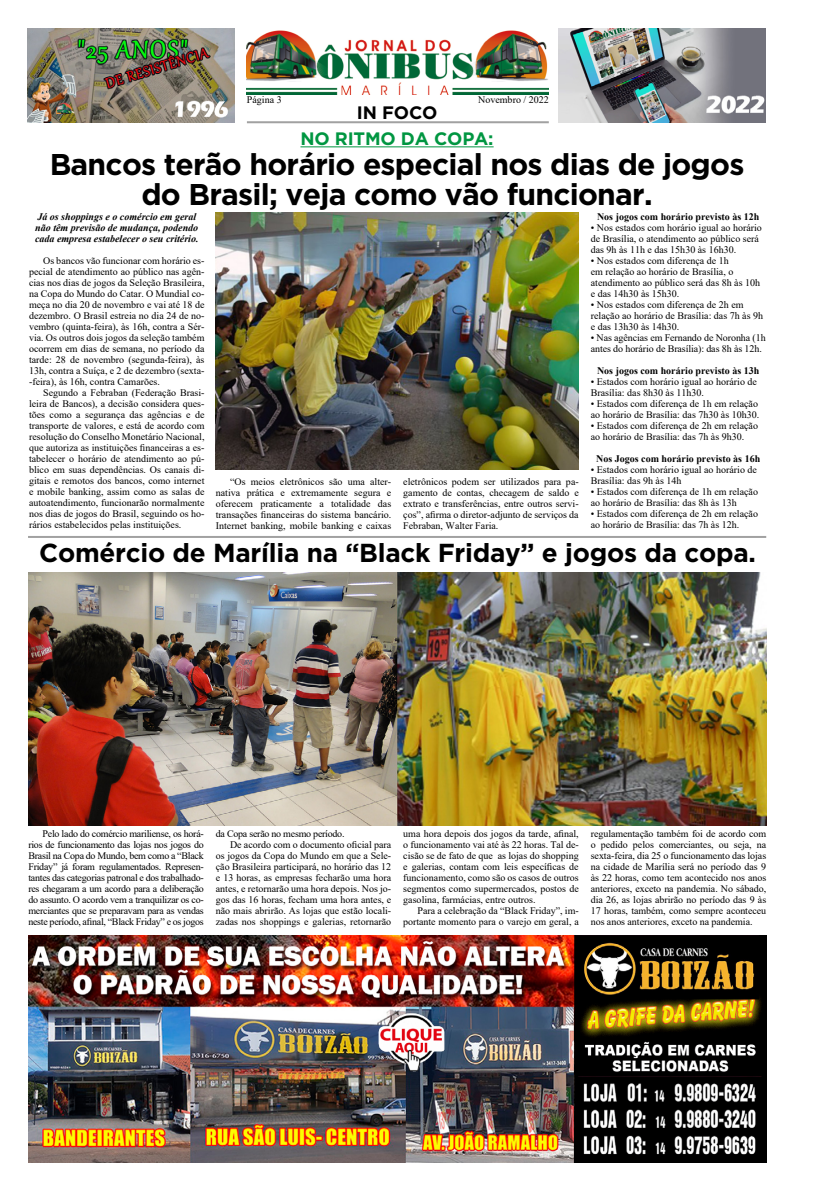
<style>
.page{position:relative;width:823px;height:1191px;background:#fff}
.page>*{position:absolute;margin:0;border:0;box-sizing:border-box;transform-origin:0 0}
.t1{font:700 30px/30px "Gotham";letter-spacing:-.025em;color:#000;text-align:center}
.t2{font:700 26px "Gotham";letter-spacing:-.01em;color:#000}
.t3{font:700 18px "Gotham";letter-spacing:-.01em;color:#009641}
.t4{font:700 18px "Gotham";letter-spacing:-.005em;color:#000}
.t5{font:10px/11px "Times New Roman";color:#000}
.t6{font:italic 700 10px/11px "Times New Roman";color:#000}
.t7{font:700 10px "Times New Roman";color:#000}
.t8{font:10px "Times New Roman";letter-spacing:-.025em;color:#000}
</style>
<div class="page">
<hr style="left:300px;top:146px;width:193px;height:1px;background:#009641">
<hr style="left:247px;top:121px;width:301px;height:2px;background:#a1a1a1">
<img style="left:246px;top:30px;width:302px;height:65px">
<img style="left:28px;top:29px;width:207px;height:93px">
<img style="left:558px;top:29px;width:207px;height:93px">
<img style="left:28px;top:935px;width:737px;height:227px">
<img style="left:377px;top:1011px;width:68px;height:63px">
<img style="left:216px;top:213px;width:362px;height:256px">
<hr style="left:28px;top:536px;width:737px;height:2px;background:#a1a1a1">
<img style="left:28px;top:572px;width:737px;height:253px">
<p class="t5" style="left:247px;top:93px;width:36px">Página 3</p>
<p class="t5" style="left:478px;top:94px;width:72px">Novembro / 2022</p>
<h3 class="t4" style="left:356px;top:101px;width:82px">IN FOCO</h3>
<h3 class="t3" style="left:300px;top:127px;width:194px">NO RITMO DA COPA:</h3>
<h1 class="t1" style="left:50px;top:149px;width:695px">Bancos terão horário especial nos dias de jogos do Brasil; veja como vão funcionar.</h1>
<p class="t7" style="left:596px;top:210px;width:164px">Nos jogos com horário previsto às 12h</p>
<p class="t5" style="left:590px;top:222px;width:172px">• Nos estados com horário igual ao horário de Brasília, o atendimento ao público será das 9h às 11h e das 15h30 às 16h30.</p>
<p class="t5" style="left:590px;top:255px;width:171px">• Nos estados com diferença de 1h<br>em relação ao horário de Brasília, o atendimento ao público será das 8h às 10h e das 14h30 às 15h30.</p>
<p class="t5" style="left:590px;top:299px;width:174px">• Nos estados com diferença de 2h em relação ao horário de Brasília: das 7h às 9h e das 13h30 às 14h30.</p>
<p class="t5" style="left:590px;top:332px;width:176px">• Nas agências em Fernando de Noronha (1h antes do horário de Brasília): das 8h às 12h.</p>
<p class="t7" style="left:596px;top:364px;width:164px">Nos jogos com horário previsto às 13h</p>
<p class="t5" style="left:590px;top:376px;width:167px">• Estados com horário igual ao horário de<br>Brasília: das 8h30 às 11h30.</p>
<p class="t5" style="left:590px;top:398px;width:170px">• Estados com diferença de 1h em relação ao horário de Brasília: das 7h30 às 10h30.</p>
<p class="t5" style="left:590px;top:420px;width:169px">• Estados com diferença de 2h em relação ao horário de Brasília: das 7h às 9h30.</p>
<p class="t7" style="left:596px;top:452px;width:165px">Nos Jogos com horário previsto às 16h</p>
<p class="t5" style="left:590px;top:464px;width:167px">• Estados com horário igual ao horário de<br>Brasília: das 9h às 14h</p>
<p class="t5" style="left:590px;top:486px;width:169px">• Estados com diferença de 1h em relação ao horário de Brasília: das 8h às 13h</p>
<p class="t5" style="left:590px;top:508px;width:169px">• Estados com diferença de 2h em relação ao horário de Brasília: das 7h às 12h.</p>
<p class="t6" style="left:35px;top:211px;width:165px">Já os shoppings e o comércio em geral não têm previsão de mudança, podendo cada empresa estabelecer o seu critério.</p>
<p class="t5" style="left:29px;top:255px;width:177px;text-align:justify;text-indent:14px">Os bancos vão funcionar com horário es&shy;pecial de atendimento ao público nas agên&shy;cias nos dias de jogos da Seleção Brasileira, na Copa do Mundo do Catar. O Mundial co&shy;meça no dia 20 de novembro e vai até 18 de dezembro. O Brasil estreia no dia 24 de no&shy;vembro (quinta-feira), às 16h, contra a Sér&shy;via. Os outros dois jogos da seleção também ocorrem em dias de semana, no período da tarde: 28 de novembro (segunda-feira), às 13h, contra a Suíça, e 2 de dezembro (sexta--feira), às 16h, contra Camarões.</p>
<p class="t5" style="left:29px;top:387px;width:177px;text-align:justify;text-indent:14px">Segundo a Febraban (Federação Brasi&shy;leira de Bancos), a decisão considera ques&shy;tões como a segurança das agências e de transporte de valores, e está de acordo com resolução do Conselho Monetário Nacional, que autoriza as instituições financeiras a es&shy;tabelecer o horário de atendimento ao pú&shy;blico em suas dependências. Os canais di&shy;gitais e remotos dos bancos, como internet e mobile banking, assim como as salas de autoatendimento, funcionarão normalmente nos dias de jogos do Brasil, seguindo os ho&shy;rários estabelecidos pelas instituições.</p>
<p class="t5" style="left:216px;top:475px;width:177px;text-align:justify;text-indent:14px">“Os meios eletrônicos são uma alter&shy;nativa prática e extremamente segura e oferecem praticamente a totalidade das transações financeiras do sistema bancário.<br>Internet banking, mobile banking e caixas</p>
<p class="t5" style="left:403px;top:475px;width:177px;text-align:justify">eletrônicos podem ser utilizados para pa&shy;gamento de contas, checagem de saldo e extrato e transferências, entre outros servi&shy;ços”, afirma o diretor-adjunto de serviços da Febraban, Walter Faria.</p>
<h2 class="t2" style="left:39px;top:535px;width:718px">Comércio de Marília na “Black Friday” e jogos da copa.</h2>
<p class="t5" style="left:28px;top:828px;width:177px;text-align:justify;text-indent:14px">Pelo lado do comércio mariliense, os horá&shy;rios de funcionamento das lojas nos jogos do Brasil na Copa do Mundo, bem como a “Black Friday” já foram regulamentados. Represen&shy;tantes das categorias patronal e dos trabalhado&shy;res chegaram a um acordo para a deliberação do assunto. O acordo vem a tranquilizar os co&shy;merciantes que se preparavam para as vendas neste período, afinal, “Black Friday” e os jogos</p>
<p class="t8" style="left:216px;top:826px;width:130px">da Copa serão no mesmo período.</p>
<p class="t5" style="left:230px;top:839px;width:163px">De acordo com o documento oficial para</p>
<p class="t5" style="left:216px;top:850px;width:177px">os jogos da Copa do Mundo em que a Sele-</p>
<p class="t5" style="left:216px;top:861px;width:177px">ção Brasileira participará, no horário das 12</p>
<p class="t5" style="left:216px;top:872px;width:177px">e 13 horas, as empresas fecharão uma hora</p>
<p class="t5" style="left:216px;top:883px;width:177px">antes, e retornarão uma hora depois. Nos jo-</p>
<p class="t5" style="left:216px;top:894px;width:177px">gos das 16 horas, fecham uma hora antes, e</p>
<p class="t5" style="left:216px;top:905px;width:177px">não mais abrirão. As lojas que estão locali-</p>
<p class="t5" style="left:216px;top:916px;width:177px">zadas nos shoppings e galerias, retornarão</p>
<p class="t5" style="left:403px;top:828px;width:177px;text-align:justify">uma hora depois dos jogos da tarde, afinal, o funcionamento vai até às 22 horas. Tal de&shy;cisão se de fato de que as lojas do shopping e galerias, contam com leis específicas de funcionamento, como são os casos de outros segmentos como supermercados, postos de gasolina, farmácias, entre outros.</p>
<p class="t5" style="left:403px;top:905px;width:177px;text-align:right">Para a celebração da “Black Friday”, im&shy;portante momento para o varejo em geral, a</p>
<p class="t5" style="left:590px;top:828px;width:177px;text-align:justify">regulamentação também foi de acordo com o pedido pelos comerciantes, ou seja, na sexta-feira, dia 25 o funcionamento das lojas na cidade de Marília será no período das 9 às 22 horas, como tem acontecido nos anos anteriores, exceto na pandemia. No sábado, dia 26, as lojas abrirão no período das 9 às 17 horas, também, como sempre aconteceu nos anos anteriores, exceto na pandemia.</p>
</div>
